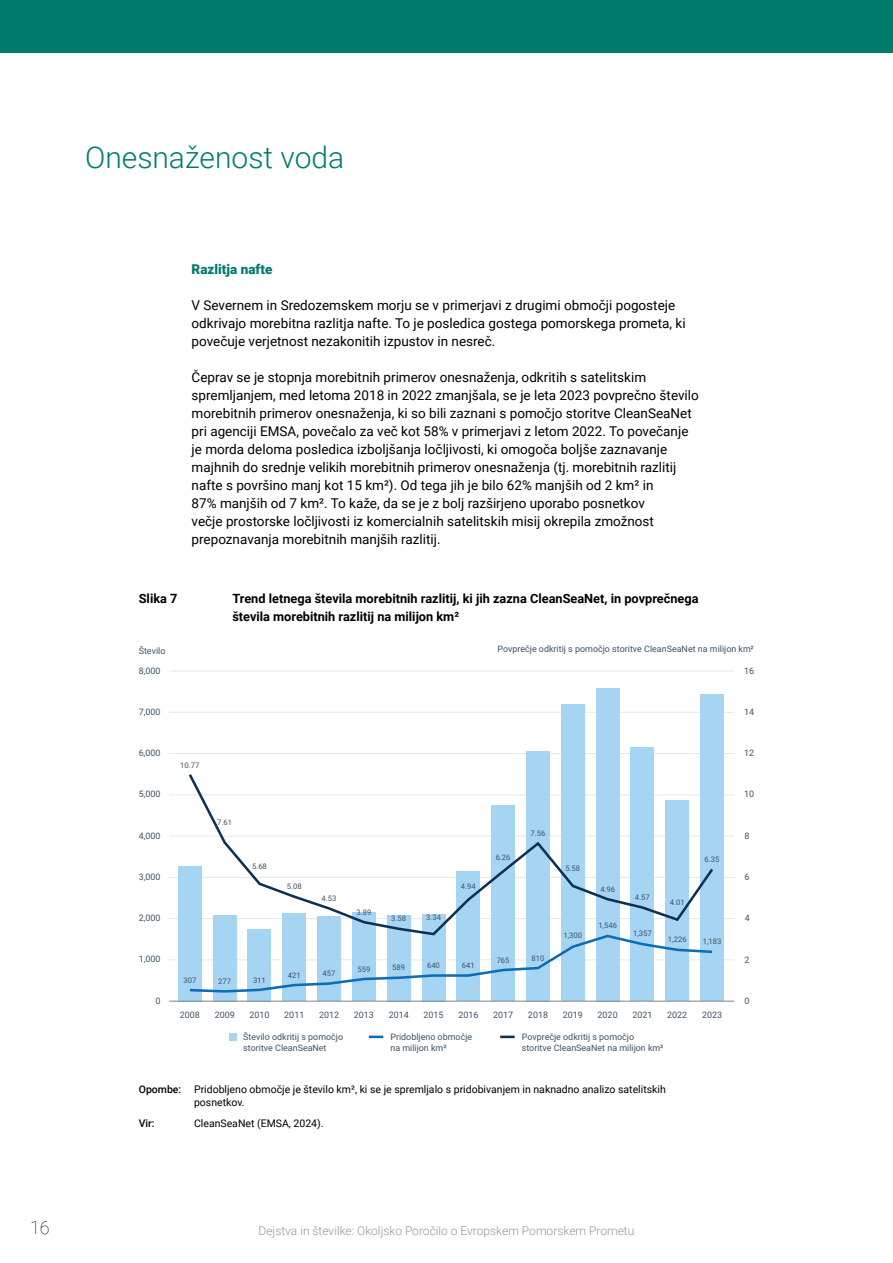
<style>
.page{position:relative;width:893px;height:1263px;background:#fff}
.page>*{position:absolute;margin:0;border:0;box-sizing:border-box;transform-origin:0 0}
.t1{font:300 30px "Roboto";color:#007b6c}
.t2{font:100 18px "Roboto";color:#000}
.t3{font:13.5px/18px "Roboto";color:#000}
.t4{font:900 13.5px "Roboto";color:#007b6c}
.t5{font:700 12.75px/18px "Roboto";color:#000}
.t6{font:300 12px "Roboto";color:#939598}
.t7{font:10.5px/12.8px "Roboto";color:#000}
.t8{font:500 10.5px "Roboto";color:#000}
.t9{font:9px/10.6px "Roboto";color:#3e5265}
.t10{font:7.65px "Roboto";color:#3e5265}
.s1{font-weight:500}
</style>
<div class="page">
<div style="left:0;top:0;width:893px;height:53px;background:#007b6c"></div>
<div style="left:229px;top:1033px;width:8px;height:7px;background:#a5d5f3"></div>
<hr style="left:369px;top:1035px;width:14px;height:3px;background:#0e6cb6">
<hr style="left:500px;top:1035px;width:15px;height:3px;background:#0e3151">
<hr style="left:169px;top:959px;width:565px;height:1px;background:#e6e7e8">
<hr style="left:169px;top:918px;width:565px;height:1px;background:#e6e7e8">
<hr style="left:169px;top:877px;width:565px;height:1px;background:#e6e7e8">
<hr style="left:169px;top:836px;width:565px;height:1px;background:#e6e7e8">
<hr style="left:169px;top:712px;width:565px;height:1px;background:#e6e7e8">
<hr style="left:169px;top:794px;width:565px;height:1px;background:#e6e7e8">
<hr style="left:169px;top:753px;width:565px;height:1px;background:#e6e7e8">
<hr style="left:169px;top:671px;width:565px;height:1px;background:#e6e7e8">
<div style="left:178px;top:866px;width:23px;height:135px;background:#a5d5f3"></div>
<div style="left:213px;top:915px;width:23px;height:86px;background:#a5d5f3"></div>
<div style="left:248px;top:929px;width:23px;height:72px;background:#a5d5f3"></div>
<div style="left:283px;top:914px;width:23px;height:87px;background:#a5d5f3"></div>
<div style="left:317px;top:917px;width:24px;height:84px;background:#a5d5f3"></div>
<div style="left:352px;top:912px;width:23px;height:89px;background:#a5d5f3"></div>
<div style="left:387px;top:915px;width:23px;height:86px;background:#a5d5f3"></div>
<div style="left:422px;top:914px;width:23px;height:87px;background:#a5d5f3"></div>
<div style="left:457px;top:872px;width:23px;height:129px;background:#a5d5f3"></div>
<div style="left:491px;top:805px;width:24px;height:196px;background:#a5d5f3"></div>
<div style="left:526px;top:751px;width:24px;height:250px;background:#a5d5f3"></div>
<div style="left:561px;top:704px;width:23px;height:297px;background:#a5d5f3"></div>
<div style="left:596px;top:688px;width:23px;height:313px;background:#a5d5f3"></div>
<div style="left:631px;top:748px;width:23px;height:253px;background:#a5d5f3"></div>
<div style="left:666px;top:801px;width:23px;height:200px;background:#a5d5f3"></div>
<div style="left:700px;top:694px;width:24px;height:307px;background:#a5d5f3"></div>
<svg style="left:186px;top:771px;width:527px;height:162px"></svg>
<svg style="left:189px;top:933px;width:524px;height:61px"></svg>
<hr style="left:169px;top:1001px;width:565px;height:1px;background:#808285">
<h1 class="t1" style="left:85px;top:136px;width:261px">Onesnaženost voda</h1>
<p class="t4" style="left:192px;top:259px;width:82px">Razlitja nafte</p>
<p class="t3" style="left:192px;top:295px;width:495px">V Severnem in Sredozemskem morju se v primerjavi z drugimi območji pogosteje odkrivajo morebitna razlitja nafte. To je posledica gostega pomorskega prometa, ki povečuje verjetnost nezakonitih izpustov in nesreč.</p>
<p class="t3" style="left:192px;top:367px;width:509px">Čeprav se je stopnja morebitnih primerov onesnaženja, odkritih s satelitskim spremljanjem, med letoma 2018 in 2022 zmanjšala, se je leta 2023 povprečno število morebitnih primerov onesnaženja, ki so bili zaznani s pomočjo storitve CleanSeaNet pri agenciji EMSA, povečalo za več kot 58% v primerjavi z letom 2022. To povečanje je morda deloma posledica izboljšanja ločljivosti, ki omogoča boljše zaznavanje majhnih do srednje velikih morebitnih primerov onesnaženja (tj. morebitnih razlitij nafte s površino manj kot 15 km²). Od tega jih je bilo 62% manjših od 2 km² in<br>87% manjših od 7 km². To kaže, da se je z bolj razširjeno uporabo posnetkov<br>večje prostorske ločljivosti iz komercialnih satelitskih misij okrepila zmožnost prepoznavanja morebitnih manjših razlitij.</p>
<p class="t5" style="left:139px;top:588px;width:40px">Slika 7</p>
<p class="t5" style="left:232px;top:588px;width:468px">Trend letnega števila morebitnih razlitij, ki jih zazna CleanSeaNet, in povprečnega števila morebitnih razlitij na milijon km²</p>
<p class="t9" style="left:139px;top:645px;width:28px">Število</p>
<p class="t9" style="left:497px;top:643px;width:258px">Povprečje odkritij s pomočjo storitve CleanSeaNet na milijon km²</p>
<p class="t9" style="left:139px;top:665px;width:23px">8,000</p>
<p class="t9" style="left:744px;top:665px;width:12px">16</p>
<p class="t9" style="left:139px;top:706px;width:23px">7,000</p>
<p class="t9" style="left:744px;top:706px;width:12px">14</p>
<p class="t9" style="left:139px;top:747px;width:23px">6,000</p>
<p class="t9" style="left:744px;top:747px;width:12px">12</p>
<p class="t10" style="left:180px;top:759px;width:21px">10.77</p>
<p class="t9" style="left:139px;top:788px;width:23px">5,000</p>
<p class="t9" style="left:744px;top:788px;width:12px">10</p>
<p class="t10" style="left:217px;top:817px;width:16px">7.61</p>
<p class="t9" style="left:139px;top:830px;width:23px">4,000</p>
<p class="t10" style="left:530px;top:828px;width:16px">7.56</p>
<p class="t9" style="left:744px;top:830px;width:7px">8</p>
<p class="t10" style="left:252px;top:861px;width:16px">5.68</p>
<p class="t10" style="left:496px;top:852px;width:16px">6.26</p>
<p class="t10" style="left:565px;top:863px;width:16px">5.58</p>
<p class="t10" style="left:705px;top:854px;width:16px">6.35</p>
<p class="t9" style="left:139px;top:871px;width:23px">3,000</p>
<p class="t10" style="left:287px;top:881px;width:16px">5.08</p>
<p class="t10" style="left:461px;top:881px;width:16px">4.94</p>
<p class="t10" style="left:600px;top:884px;width:16px">4.96</p>
<p class="t9" style="left:744px;top:871px;width:7px">6</p>
<p class="t10" style="left:322px;top:892px;width:16px">4.53</p>
<p class="t10" style="left:635px;top:892px;width:16px">4.57</p>
<p class="t10" style="left:670px;top:897px;width:16px">4.01</p>
<p class="t9" style="left:139px;top:912px;width:23px">2,000</p>
<p class="t10" style="left:356px;top:906px;width:16px">3.89</p>
<p class="t10" style="left:391px;top:913px;width:16px">3.58</p>
<p class="t10" style="left:426px;top:911px;width:16px">3.34</p>
<p class="t10" style="left:563px;top:930px;width:20px">1,300</p>
<p class="t10" style="left:598px;top:919px;width:20px">1,546</p>
<p class="t10" style="left:633px;top:928px;width:20px">1,357</p>
<p class="t10" style="left:668px;top:933px;width:20px">1,226</p>
<p class="t10" style="left:703px;top:935px;width:20px">1,183</p>
<p class="t9" style="left:745px;top:912px;width:7px">4</p>
<p class="t9" style="left:139px;top:954px;width:23px">1,000</p>
<p class="t10" style="left:183px;top:975px;width:14px">307</p>
<p class="t10" style="left:218px;top:976px;width:14px">277</p>
<p class="t10" style="left:253px;top:974px;width:14px">311</p>
<p class="t10" style="left:288px;top:970px;width:14px">421</p>
<p class="t10" style="left:323px;top:968px;width:14px">457</p>
<p class="t10" style="left:357px;top:964px;width:14px">559</p>
<p class="t10" style="left:392px;top:962px;width:14px">589</p>
<p class="t10" style="left:427px;top:960px;width:14px">640</p>
<p class="t10" style="left:462px;top:960px;width:14px">641</p>
<p class="t10" style="left:497px;top:955px;width:14px">765</p>
<p class="t10" style="left:531px;top:953px;width:14px">810</p>
<p class="t9" style="left:744px;top:954px;width:7px">2</p>
<p class="t9" style="left:156px;top:995px;width:7px">0</p>
<p class="t9" style="left:744px;top:995px;width:7px">0</p>
<p class="t9" style="left:180px;top:1009px;width:22px">2008</p>
<p class="t9" style="left:215px;top:1009px;width:22px">2009</p>
<p class="t9" style="left:249px;top:1009px;width:22px">2010</p>
<p class="t9" style="left:284px;top:1009px;width:22px">2011</p>
<p class="t9" style="left:319px;top:1009px;width:22px">2012</p>
<p class="t9" style="left:354px;top:1009px;width:22px">2013</p>
<p class="t9" style="left:389px;top:1009px;width:22px">2014</p>
<p class="t9" style="left:424px;top:1009px;width:22px">2015</p>
<p class="t9" style="left:458px;top:1009px;width:22px">2016</p>
<p class="t9" style="left:493px;top:1009px;width:22px">2017</p>
<p class="t9" style="left:528px;top:1009px;width:22px">2018</p>
<p class="t9" style="left:563px;top:1009px;width:22px">2019</p>
<p class="t9" style="left:598px;top:1009px;width:22px">2020</p>
<p class="t9" style="left:632px;top:1009px;width:22px">2021</p>
<p class="t9" style="left:667px;top:1009px;width:22px">2022</p>
<p class="t9" style="left:702px;top:1009px;width:22px">2023</p>
<p class="t9" style="left:243px;top:1031px;width:101px">Število odkritij s pomočjo storitve CleanSeaNet</p>
<p class="t9" style="left:390px;top:1031px;width:83px">Pridobljeno območje na milijon km²</p>
<p class="t9" style="left:522px;top:1031px;width:143px">Povprečje odkritij s pomočjo storitve CleanSeaNet na milijon km²</p>
<p class="t7" style="left:194px;top:1083px;width:473px;text-indent:-55px"><span class="s1">Opombe:</span> Pridobljeno območje je število km², ki se je spremljalo s pridobivanjem in naknadno analizo satelitskih posnetkov.</p>
<p class="t8" style="left:139px;top:1116px;width:17px">Vir:</p>
<p class="t7" style="left:194px;top:1117px;width:131px">CleanSeaNet (EMSA, 2024).</p>
<h2 class="t2" style="left:30px;top:1214px;width:21px">16</h2>
<p class="t6" style="left:259px;top:1223px;width:377px">Dejstva in številke: Okoljsko Poročilo o Evropskem Pomorskem Prometu</p>
</div>
